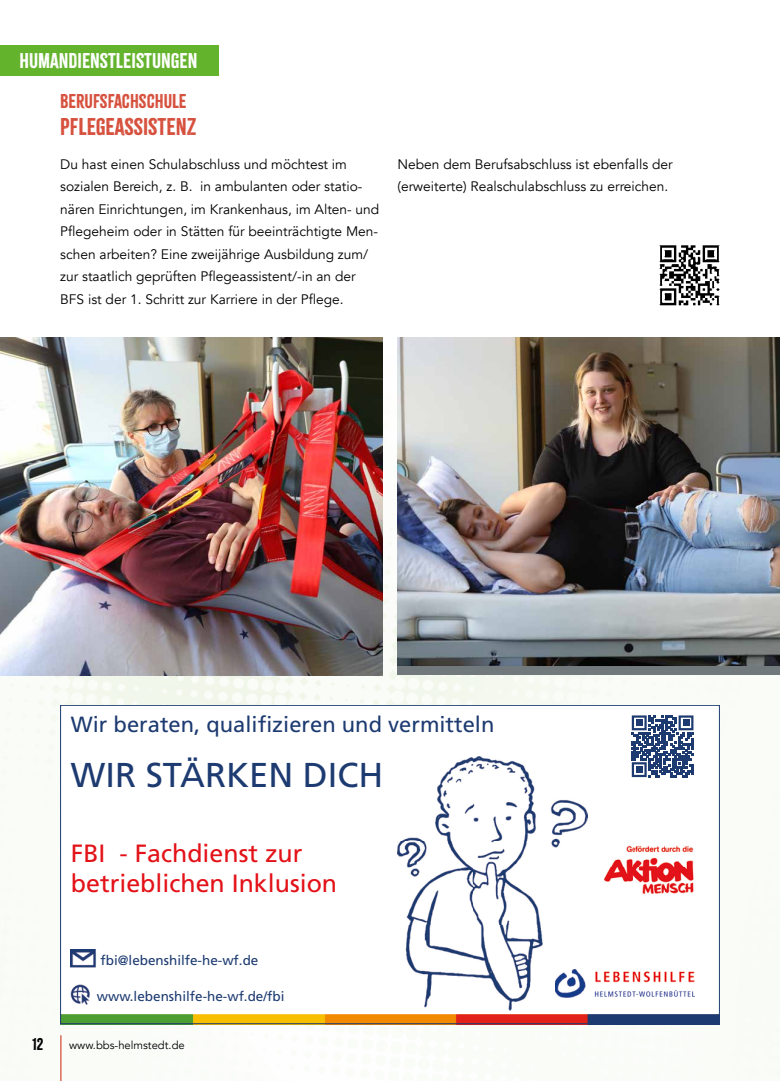
<style>
.page{position:relative;width:780px;height:1081px;background:#fff}
.page>*{position:absolute;margin:0;border:0;box-sizing:border-box;transform-origin:0 0}
.t1{font:34.5px "Frutiger LT Std";color:#1d3b71}
.t2{font:25px/29.9px "Frutiger LT Std";color:#e31218}
.t3{font:22px "Frutiger LT Std";color:#1d3b71}
.t4{font:21.25px "Citrus Gothic";color:#d64f3c}
.t5{font:18.75px "Citrus Gothic";color:#fff}
.t6{font:17.5px "Citrus Gothic";color:#d64f3c}
.t7{font:15px "Citrus Gothic";color:#000}
.t8{font:13.75px/22.5px "Avenir";color:#000}
.t9{font:13.5px "Frutiger LT Std";color:#1d3b71}
.t10{font:11.25px "Avenir";color:#000}
</style>
<div class="page">
<img style="left:0;top:337px;width:780px;height:744px">
<hr style="left:60px;top:1035px;width:1px;height:46px;background:#d64f3c">
<div style="left:60px;top:705px;width:659px;height:319px;background:#fff"></div>
<img style="left:398px;top:756px;width:189px;height:254px">
<img style="left:71px;top:949px;width:25px;height:18px">
<img style="left:70px;top:984px;width:20px;height:21px">
<img style="left:62px;top:1015px;width:655px;height:7px">
<img style="left:604px;top:845px;width:90px;height:49px">
<img style="left:555px;top:969px;width:139px;height:28px">
<svg style="left:632px;top:715px;width:62px;height:63px"></svg>
<svg style="left:631px;top:715px;width:62px;height:62px"></svg>
<div style="left:682px;top:720px;width:7px;height:6px;background:#1d3b71"></div>
<div style="left:636px;top:766px;width:6px;height:7px;background:#1d3b71"></div>
<img style="left:0;top:338px;width:383px;height:337px">
<div style="left:398px;top:338px;width:382px;height:337px;background:#72797c"></div>
<img style="left:398px;top:338px;width:382px;height:327px">
<div style="left:0;top:45px;width:219px;height:30px;background:#64b32c"></div>
<img style="left:659px;top:245px;width:61px;height:61px">
<h3 class="t5" style="left:19px;top:49px;width:179px">HUMANDIENSTLEISTUNGEN</h3>
<p class="t6" style="left:60px;top:90px;width:128px">BERUFSFACHSCHULE</p>
<h3 class="t4" style="left:60px;top:113px;width:137px">PFLEGEASSISTENZ</h3>
<p class="t8" style="left:60px;top:153px;width:320px">Du hast einen Schulabschluss und möchtest im sozialen Bereich, z. B. in ambulanten oder statio&shy;nären Einrichtungen, im Krankenhaus, im Alten- und Pflegeheim oder in Stätten für beeinträchtigte Men&shy;schen arbeiten? Eine zweijährige Ausbildung zum/ zur staatlich geprüften Pflegeassistent/-in an der BFS ist der 1. Schritt zur Karriere in der Pflege.</p>
<p class="t8" style="left:397px;top:153px;width:277px">Neben dem Berufsabschluss ist ebenfalls der (erweiterte) Realschulabschluss zu erreichen.</p>
<h3 class="t3" style="left:71px;top:711px;width:425px">Wir beraten, qualifizieren und vermitteln</h3>
<h1 class="t1" style="left:71px;top:754px;width:314px">WIR STÄRKEN DICH</h1>
<h2 class="t2" style="left:71px;top:838px;width:268px">FBI - Fachdienst zur betrieblichen Inklusion</h2>
<p class="t9" style="left:100px;top:952px;width:159px">fbi@lebenshilfe-he-wf.de</p>
<p class="t9" style="left:97px;top:988px;width:189px">www.lebenshilfe-he-wf.de/fbi</p>
<p class="t7" style="left:33px;top:1034px;width:12px">12</p>
<p class="t10" style="left:69px;top:1038px;width:117px">www.bbs-helmstedt.de</p>
</div>
